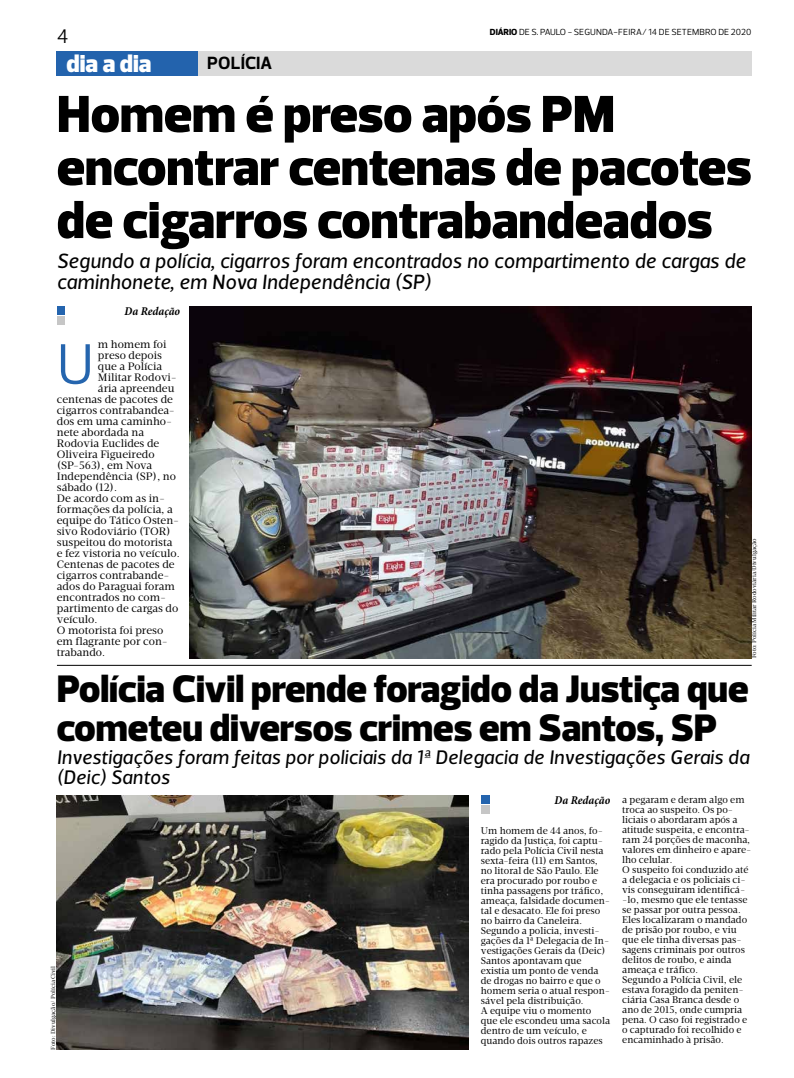
<style>
.page{position:relative;width:794px;height:1078px;background:#fff}
.page>*{position:absolute;margin:0;border:0;box-sizing:border-box;transform-origin:0 0}
.t1{font:58px "Prelo";color:#2565ae}
.t2{font:900 53px/53px "Prelo";color:#000}
.t3{font:900 39px/39px "Prelo";color:#000}
.t4{font:900 25px "Prelo";color:#fff}
.t5{font:italic 21px/21px "Velino Sans";color:#000}
.t6{font:italic 20px/20px "Velino Sans";color:#000}
.t7{font:20px "Prelo";color:#000}
.t8{font:700 18px "Prelo";color:#000}
.t9{font:italic 700 condensed 12px "Minion Pro";letter-spacing:-.005em;color:#000}
.t10{font:11px "Velino Text";color:#000}
.t11{font:10px/10px "Velino Text";color:#000}
.t12{font:9px "Prelo";color:#000}
.t13{font:6px "Velino Text";color:#000}
.s1{font-weight:800}
</style>
<div class="page">
<div style="left:148px;top:51px;width:603px;height:24px;background:#dadada"></div>
<div style="left:57px;top:51px;width:141px;height:24px;background:#2363ad"></div>
<div style="left:57px;top:316px;width:8px;height:9px;background:#c6c6c6"></div>
<div style="left:57px;top:306px;width:8px;height:8px;background:#2464ae"></div>
<hr style="left:57px;top:665px;width:694px;height:1px;background:#000">
<div style="left:481px;top:805px;width:8px;height:8px;background:#c6c6c6"></div>
<div style="left:481px;top:794px;width:8px;height:9px;background:#2464ae"></div>
<img style="left:57px;top:795px;width:412px;height:254px">
<img style="left:190px;top:306px;width:561px;height:352px">
<h3 class="t7" style="left:57px;top:24px;width:13px">4</h3>
<p class="t12" style="left:490px;top:27px;width:263px"><span class="s1">DIÁRIO</span> DE S. PAULO - SEGUNDA-FEIRA/ 14 DE SETEMBRO DE 2020</p>
<h3 class="t8" style="left:207px;top:52px;width:67px">POLÍCIA</h3>
<h2 class="t2" style="left:57px;top:88px;width:696px">Homem é preso após PM encontrar centenas de pacotes de cigarros contrabandeados</h2>
<h3 class="t4" style="left:67px;top:48px;width:86px">dia a dia</h3>
<h3 class="t5" style="left:57px;top:250px;width:690px">Segundo a polícia, cigarros foram encontrados no compartimento de cargas de caminhonete, em Nova Independência (SP)</h3>
<p class="t9" style="left:125px;top:303px;width:57px">Da Redação</p>
<p class="t10" style="left:98px;top:337px;width:70px">m homem foi</p>
<p class="t10" style="left:98px;top:348px;width:65px">preso depois</p>
<p class="t10" style="left:98px;top:359px;width:66px">que a Polícia</p>
<p class="t10" style="left:98px;top:370px;width:80px">Militar Rodovi-</p>
<p class="t10" style="left:98px;top:381px;width:78px">ária apreendeu</p>
<p class="t10" style="left:57px;top:392px;width:118px">centenas de pacotes de</p>
<p class="t10" style="left:57px;top:403px;width:120px">cigarros contrabandea-</p>
<p class="t10" style="left:57px;top:414px;width:117px">dos em uma caminho-</p>
<p class="t10" style="left:57px;top:425px;width:89px">nete abordada na</p>
<p class="t10" style="left:57px;top:436px;width:104px">Rodovia Euclides de</p>
<p class="t10" style="left:57px;top:447px;width:99px">Oliveira Figueiredo</p>
<p class="t10" style="left:57px;top:458px;width:97px">(SP-563), em Nova</p>
<p class="t10" style="left:57px;top:469px;width:121px">Independência (SP), no</p>
<p class="t10" style="left:57px;top:480px;width:62px">sábado (12).</p>
<p class="t10" style="left:57px;top:491px;width:110px">De acordo com as in-</p>
<p class="t10" style="left:57px;top:502px;width:118px">formações da polícia, a</p>
<p class="t10" style="left:57px;top:513px;width:124px">equipe do Tático Osten-</p>
<p class="t10" style="left:57px;top:524px;width:115px">sivo Rodoviário (TOR)</p>
<p class="t10" style="left:57px;top:535px;width:117px">suspeitou do motorista</p>
<p class="t10" style="left:57px;top:546px;width:124px">e fez vistoria no veículo.</p>
<p class="t10" style="left:57px;top:557px;width:119px">Centenas de pacotes de</p>
<p class="t10" style="left:57px;top:568px;width:114px">cigarros contrabande-</p>
<p class="t10" style="left:57px;top:579px;width:120px">ados do Paraguai foram</p>
<p class="t10" style="left:57px;top:590px;width:111px">encontrados no com-</p>
<p class="t10" style="left:57px;top:601px;width:123px">partimento de cargas do</p>
<p class="t10" style="left:57px;top:612px;width:42px">veículo.</p>
<p class="t10" style="left:57px;top:623px;width:108px">O motorista foi preso</p>
<p class="t10" style="left:57px;top:634px;width:113px">em flagrante por con-</p>
<p class="t10" style="left:57px;top:645px;width:50px">trabando.</p>
<h1 class="t1" style="left:57px;top:328px;width:39px">U</h1>
<p class="t13" style="left:750px;top:658px;width:121px;rotate:-90deg">Foto: Polícia Militar Rodoviária/Divulgação</p>
<h3 class="t3" style="left:57px;top:669px;width:693px">Polícia Civil prende foragido da Justiça que cometeu diversos crimes em Santos, SP</h3>
<h3 class="t6" style="left:57px;top:747px;width:694px">Investigações foram feitas por policiais da 1ª Delegacia de Investigações Gerais da (Deic) Santos</h3>
<p class="t13" style="left:49px;top:1049px;width:85px;rotate:-90deg">Foto: Divulgação/ Polícia Civil</p>
<p class="t9" style="left:554px;top:791px;width:57px">Da Redação</p>
<p class="t11" style="left:481px;top:825px;width:131px">Um homem de 44 anos, fo&shy;ragido da Justiça, foi captu&shy;rado pela Polícia Civil nesta sexta-feira (11) em Santos, no litoral de São Paulo. Ele era procurado por roubo e tinha passagens por tráfico, ameaça, falsidade documen&shy;tal e desacato. Ele foi preso no bairro da Caneleira.<br>Segundo a policia, investi&shy;gações da 1ª Delegacia de In&shy;vestigações Gerais da (Deic)<br>Santos apontavam que existia um ponto de venda de drogas no bairro e que o homem seria o atual respon&shy;sável pela distribuição.<br>A equipe viu o momento que ele escondeu uma sacola dentro de um veículo, e quando dois outros rapazes</p>
<p class="t11" style="left:622px;top:794px;width:131px">a pegaram e deram algo em troca ao suspeito. Os po&shy;liciais o abordaram após a atitude suspeita, e encontra&shy;ram 24 porções de maconha, valores em dinheiro e apare&shy;lho celular.<br>O suspeito foi conduzido até a delegacia e os policiais ci&shy;vis conseguiram identificá--lo, mesmo que ele tentasse se passar por outra pessoa.<br>Eles localizaram o mandado de prisão por roubo, e viu que ele tinha diversas pas&shy;sagens criminais por outros delitos de roubo, e ainda ameaça e tráfico.<br>Segundo a Polícia Civil, ele estava foragido da peniten&shy;ciária Casa Branca desde o ano de 2015, onde cumpria pena. O caso foi registrado e o capturado foi recolhido e encaminhado à prisão.</p>
</div>
